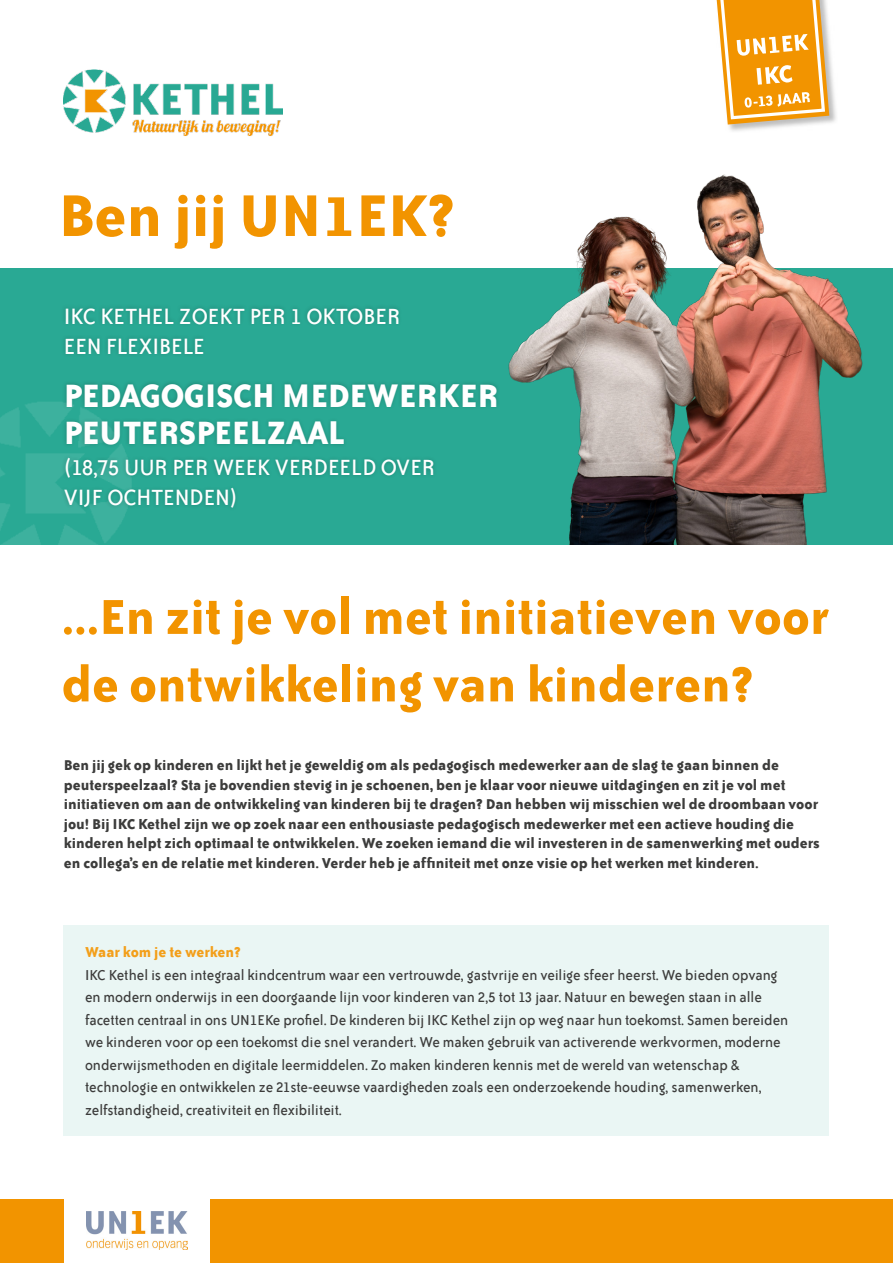
<style>
.page{position:relative;width:893px;height:1263px;background:#fff}
.page>*{position:absolute;margin:0;border:0;box-sizing:border-box;transform-origin:0 0}
.t1{font:700 67.5px "Bailey Sans ITC";color:#f29400}
.t2{font:700 56.25px/67.5px "Bailey Sans ITC";color:#f29400}
.t3{font:700 37.5px/37.5px "Bailey Sans ITC";color:#fff}
.t4{font:25.5px/30.6px "Bailey Sans ITC";color:#fff}
.t5{font:16.5px/22.5px "Bailey Sans ITC";color:#3c3c3b}
.t6{font:700 16.5px/19.5px "Bailey Sans ITC";color:#3c3c3b}
.t7{font:700 16.5px "Bailey Sans ITC";color:#f39f1a}
</style>
<div class="page">
<img style="left:729px;top:38px;width:107px;height:93px">
<svg style="left:716px;top:0;width:113px;height:125px"></svg>
<div style="left:0;top:1199px;width:893px;height:64px;background:#f29400"></div>
<div style="left:0;top:268px;width:893px;height:276px;background:#29a994"></div>
<img style="left:0;top:402px;width:126px;height:142px">
<div style="left:61px;top:304px;width:440px;height:208px;background:#000;opacity:.2"></div>
<div style="left:64px;top:1194px;width:146px;height:69px;background:#fff"></div>
<img style="left:87px;top:1211px;width:100px;height:38px">
<img style="left:408px;top:174px;width:455px;height:370px">
<img style="left:64px;top:69px;width:219px;height:67px">
<div style="left:64px;top:925px;width:765px;height:211px;background:#eaf6f4"></div>
<h1 class="t1" style="left:58px;top:179px;width:398px">Ben jij UN1EK?</h1>
<h3 class="t4" style="left:64px;top:301px;width:338px">IKC KETHEL ZOEKT PER 1 OKTOBER<br>EEN FLEXIBELE</h3>
<h3 class="t3" style="left:64px;top:376px;width:436px">PEDAGOGISCH MEDEWERKER<br>PEUTERSPEELZAAL</h3>
<h3 class="t4" style="left:64px;top:452px;width:373px">(18,75 UUR PER WEEK VERDEELD OVER<br>VIJF OCHTENDEN)</h3>
<h2 class="t2" style="left:62px;top:582px;width:768px">...En zit je vol met initiatieven voor de ontwikkeling van kinderen?</h2>
<p class="t6" style="left:64px;top:755px;width:757px">Ben jij gek op kinderen en lijkt het je geweldig om als pedagogisch medewerker aan de slag te gaan binnen de peuterspeelzaal? Sta je bovendien stevig in je schoenen, ben je klaar voor nieuwe uitdagingen en zit je vol met initiatieven om aan de ontwikkeling van kinderen bij te dragen? Dan hebben wij misschien wel de droombaan voor jou! Bij IKC Kethel zijn we op zoek naar een enthousiaste pedagogisch medewerker met een actieve houding die kinderen helpt zich optimaal te ontwikkelen. We zoeken iemand die wil investeren in de samenwerking met ouders en collega’s en de relatie met kinderen. Verder heb je affiniteit met onze visie op het werken met kinderen.</p>
<p class="t7" style="left:85px;top:943px;width:157px">Waar kom je te werken?</p>
<p class="t5" style="left:85px;top:964px;width:705px">IKC Kethel is een integraal kindcentrum waar een vertrouwde, gastvrije en veilige sfeer heerst. We bieden opvang en modern onderwijs in een doorgaande lijn voor kinderen van 2,5 tot 13 jaar. Natuur en bewegen staan in alle facetten centraal in ons UN1EKe profiel. De kinderen bij IKC Kethel zijn op weg naar hun toekomst. Samen bereiden we kinderen voor op een toekomst die snel verandert. We maken gebruik van activerende werkvormen, moderne onderwijsmethoden en digitale leermiddelen. Zo maken kinderen kennis met de wereld van wetenschap &amp; technologie en ontwikkelen ze 21ste-eeuwse vaardigheden zoals een onderzoekende houding, samenwerken, zelfstandigheid, creativiteit en flexibiliteit.</p>
</div>
